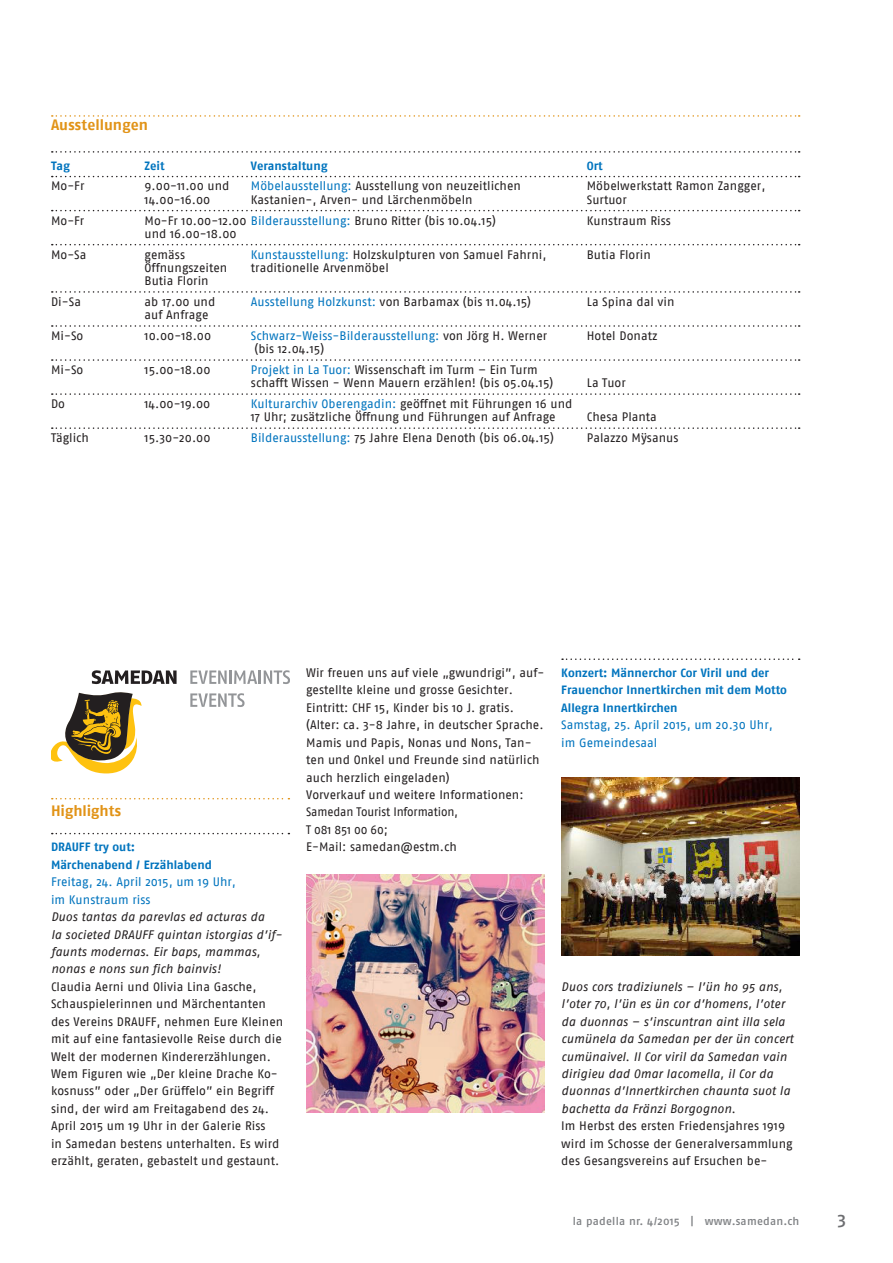
<style>
.page{position:relative;width:893px;height:1263px;background:#fff}
.page>*{position:absolute;margin:0;border:0;box-sizing:border-box;transform-origin:0 0}
.t1{font:18px "Fago No Med";color:#6c6d70}
.t2{font:700 15px "Fago No Lf";color:#e19317}
.t3{font:12.3px/17.4px "Fago No";letter-spacing:.005em;color:#231f20}
.t4{font:italic 12.3px/17.4px "Fago No";letter-spacing:.005em;color:#231f20}
.t5{font:12.3px/17.4px "Fago No";letter-spacing:.005em;color:#0074be}
.t6{font:700 12px/17.4px "Fago No Lf";color:#0074be}
.t7{font:11.25px "Fago No Med";letter-spacing:.02em;color:#808285}
.s1{color:#0074be}
.s2{color:#231f20}
</style>
<div class="page">
<svg style="left:52px;top:115px;width:748px;height:2px"></svg>
<svg style="left:52px;top:151px;width:748px;height:2px"></svg>
<svg style="left:52px;top:176px;width:748px;height:1px"></svg>
<svg style="left:52px;top:210px;width:748px;height:1px"></svg>
<svg style="left:52px;top:244px;width:748px;height:1px"></svg>
<svg style="left:52px;top:291px;width:748px;height:2px"></svg>
<svg style="left:52px;top:325px;width:748px;height:2px"></svg>
<svg style="left:52px;top:359px;width:748px;height:2px"></svg>
<svg style="left:52px;top:393px;width:748px;height:2px"></svg>
<svg style="left:52px;top:427px;width:748px;height:2px"></svg>
<svg style="left:52px;top:798px;width:237px;height:1px"></svg>
<svg style="left:52px;top:833px;width:237px;height:1px"></svg>
<svg style="left:51px;top:670px;width:126px;height:103px"></svg>
<svg style="left:190px;top:670px;width:37px;height:14px"></svg>
<hr style="left:229px;top:670px;width:3px;height:14px;background:#939598">
<svg style="left:234px;top:670px;width:55px;height:14px"></svg>
<svg style="left:190px;top:693px;width:55px;height:14px"></svg>
<img style="left:306px;top:875px;width:238px;height:238px">
<svg style="left:562px;top:658px;width:238px;height:2px"></svg>
<img style="left:561px;top:777px;width:238px;height:179px">
<p class="t2" style="left:51px;top:116px;width:98px">Ausstellungen</p>
<p class="t6" style="left:51px;top:157px;width:20px">Tag</p>
<p class="t6" style="left:145px;top:157px;width:22px">Zeit</p>
<p class="t6" style="left:251px;top:157px;width:78px">Veranstaltung</p>
<p class="t6" style="left:587px;top:157px;width:18px">Ort</p>
<p class="t3" style="left:51px;top:177px;width:35px">Mo-Fr</p>
<p class="t3" style="left:145px;top:177px;width:86px">9.00-11.00 und</p>
<p class="t3" style="left:251px;top:177px;width:272px"><span class="s1">Möbelausstellung:</span> Ausstellung von neuzeitlichen</p>
<p class="t3" style="left:587px;top:177px;width:180px">Möbelwerkstatt Ramon Zangger,</p>
<p class="t3" style="left:145px;top:191px;width:67px">14.00-16.00</p>
<p class="t3" style="left:251px;top:191px;width:223px">Kastanien-, Arven- und Lärchenmöbeln</p>
<p class="t3" style="left:587px;top:191px;width:42px">Surtuor</p>
<p class="t3" style="left:51px;top:211px;width:35px">Mo-Fr</p>
<p class="t3" style="left:145px;top:211px;width:353px">Mo-Fr 10.00-12.00 <span class="s1">Bilderausstellung:</span> Bruno Ritter (bis 10.04.15)</p>
<p class="t3" style="left:587px;top:211px;width:86px">Kunstraum Riss</p>
<p class="t3" style="left:145px;top:225px;width:94px">und 16.00-18.00</p>
<p class="t3" style="left:51px;top:245px;width:37px">Mo-Sa</p>
<p class="t3" style="left:145px;top:245px;width:42px">gemäss</p>
<p class="t3" style="left:251px;top:245px;width:297px"><span class="s1">Kunstausstellung:</span> Holzskulpturen von Samuel Fahrni,</p>
<p class="t3" style="left:587px;top:245px;width:66px">Butia Florin</p>
<p class="t3" style="left:145px;top:259px;width:84px">Öffnungszeiten</p>
<p class="t3" style="left:251px;top:259px;width:139px">traditionelle Arvenmöbel</p>
<p class="t3" style="left:145px;top:272px;width:66px">Butia Florin</p>
<p class="t3" style="left:51px;top:293px;width:32px">Di-Sa</p>
<p class="t3" style="left:145px;top:293px;width:72px">ab 17.00 und</p>
<p class="t3" style="left:251px;top:293px;width:282px"><span class="s1">Ausstellung Holzkunst:</span> von Barbamax (bis 11.04.15)</p>
<p class="t3" style="left:587px;top:293px;width:89px">La Spina dal vin</p>
<p class="t3" style="left:145px;top:306px;width:65px">auf Anfrage</p>
<p class="t3" style="left:51px;top:327px;width:34px">Mi-So</p>
<p class="t3" style="left:145px;top:327px;width:68px">10.00-18.00</p>
<p class="t5" style="left:251px;top:327px;width:298px">Schwarz-Weiss-Bilderausstellung: <span class="s2">von Jörg H. Werner</span></p>
<p class="t3" style="left:587px;top:327px;width:72px">Hotel Donatz</p>
<p class="t3" style="left:254px;top:340px;width:71px">(bis 12.04.15)</p>
<p class="t3" style="left:51px;top:361px;width:34px">Mi-So</p>
<p class="t3" style="left:145px;top:361px;width:67px">15.00-18.00</p>
<p class="t3" style="left:251px;top:363px;width:304px;line-height:13.2px"><span class="s1">Projekt in La Tuor:</span> Wissenschaft im Turm – Ein Turm schafft Wissen - Wenn Mauern erzählen! (bis 05.04.15)</p>
<p class="t3" style="left:587px;top:374px;width:41px">La Tuor</p>
<p class="t3" style="left:51px;top:395px;width:16px">Do</p>
<p class="t3" style="left:145px;top:395px;width:67px">14.00-19.00</p>
<p class="t3" style="left:251px;top:397px;width:323px;line-height:13.2px"><span class="s1">Kulturarchiv Oberengadin:</span> geöffnet mit Führungen 16 und<br>17 Uhr; zusätzliche Öffnung und Führungen auf Anfrage</p>
<p class="t3" style="left:587px;top:408px;width:72px">Chesa Planta</p>
<p class="t3" style="left:51px;top:429px;width:40px">Täglich</p>
<p class="t3" style="left:145px;top:429px;width:68px">15.30-20.00</p>
<p class="t3" style="left:251px;top:429px;width:304px"><span class="s1">Bilderausstellung:</span> 75 Jahre Elena Denoth (bis 06.04.15)</p>
<p class="t3" style="left:587px;top:429px;width:93px">Palazzo Mÿsanus</p>
<p class="t2" style="left:51px;top:802px;width:72px">Highlights</p>
<p class="t6" style="left:51px;top:838px;width:162px">DRAUFF try out:<br>Märchenabend / Erzählabend</p>
<p class="t5" style="left:51px;top:873px;width:186px">Freitag, 24. April 2015, um 19 Uhr, im Kunstraum riss</p>
<p class="t4" style="left:51px;top:908px;width:233px">Duos tantas da parevlas ed acturas da<br>la societed DRAUFF quintan istorgias d’if&shy;faunts modernas. Eir baps, mammas, nonas e nons sun fich bainvis!</p>
<p class="t3" style="left:51px;top:978px;width:234px">Claudia Aerni und Olivia Lina Gasche, Schauspielerinnen und Märchentanten des Vereins DRAUFF, nehmen Eure Kleinen mit auf eine fantasievolle Reise durch die Welt der modernen Kindererzählungen.<br>Wem Figuren wie „Der kleine Drache Ko&shy;kosnuss” oder „Der Grüffelo” ein Begriff sind, der wird am Freitagabend des 24.<br>April 2015 um 19 Uhr in der Galerie Riss<br>in Samedan bestens unterhalten. Es wird erzählt, geraten, gebastelt und gestaunt.</p>
<p class="t3" style="left:306px;top:664px;width:240px">Wir freuen uns auf viele „gwundrigi”, auf&shy;gestellte kleine und grosse Gesichter.<br>Eintritt: CHF 15, Kinder bis 10 J. gratis. (Alter: ca. 3-8 Jahre, in deutscher Sprache.<br>Mamis und Papis, Nonas und Nons, Tan&shy;ten und Onkel und Freunde sind natürlich auch herzlich eingeladen)<br>Vorverkauf und weitere Informationen:<br>Samedan Tourist Information,<br>T 081 851 00 60;<br>E-Mail: samedan@estm.ch</p>
<p class="t6" style="left:561px;top:664px;width:227px">Konzert: Männerchor Cor Viril und der<br>Frauenchor Innertkirchen mit dem Motto<br>Allegra Innertkirchen</p>
<p class="t5" style="left:561px;top:716px;width:213px">Samstag, 25. April 2015, um 20.30 Uhr, im Gemeindesaal</p>
<p class="t4" style="left:561px;top:978px;width:234px">Duos cors tradiziunels – l’ün ho 95 ans, l’oter 70, l’ün es ün cor d’homens, l’oter da duonnas – s’inscuntran aint illa sela cumünela da Samedan per der ün concert cumünaivel. Il Cor viril da Samedan vain dirigieu dad Omar Iacomella, il Cor da duonnas d’Innertkirchen chaunta suot la bachetta da Fränzi Borgognon.</p>
<p class="t3" style="left:561px;top:1117px;width:233px">Im Herbst des ersten Friedensjahres 1919 wird im Schosse der Generalversammlung des Gesangsvereins auf Ersuchen be-</p>
<p class="t7" style="left:573px;top:1214px;width:228px">la padella nr. 4/2015 | www.samedan.ch</p>
<h1 class="t1" style="left:837px;top:1208px;width:10px">3</h1>
</div>
